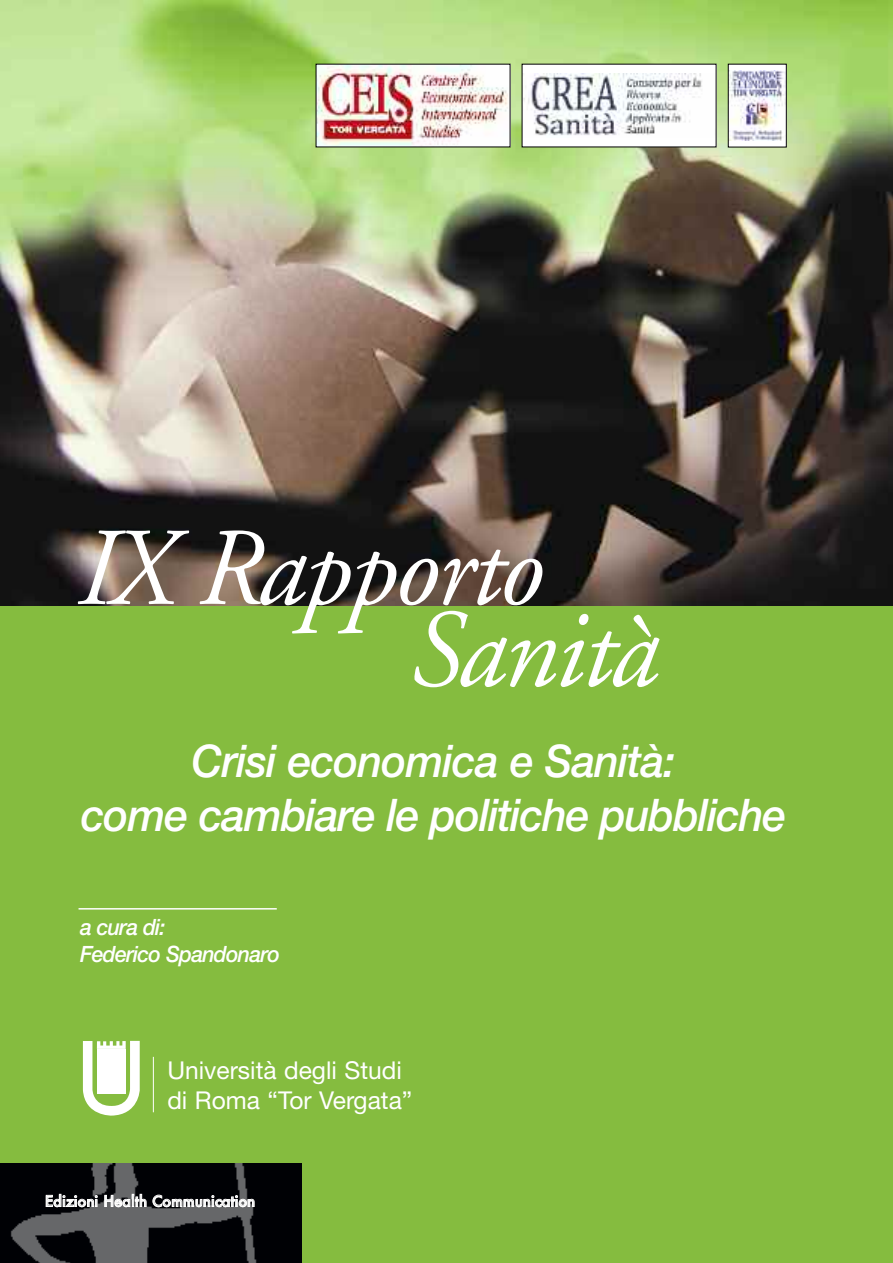
<style>
.page{position:relative;width:893px;height:1263px;background:#fff}
.page>*{position:absolute;margin:0;border:0;box-sizing:border-box;transform-origin:0 0}
.t1{font:italic 110.55px "Adobe Garamond";letter-spacing:-.025em;color:#fff}
.t2{font:italic 500 45px/53.6px "Helvetica Neue";letter-spacing:-.03em;color:#fff;text-align:center;scale:.95 1}
.t3{font:24.6px/29.5px "Helvetica Neue";color:#fff}
.t4{font:italic 500 22.5px/27px "Helvetica Neue";letter-spacing:-.04em;color:#fff;scale:.95 1}
.t5{font:500 14.85px "Futura";letter-spacing:.005em;color:#fff}
</style>
<div class="page">
<div style="left:0;top:588px;width:893px;height:675px;background:#85bc3f"></div>
<img style="left:0;top:0;width:893px;height:605px">
<img style="left:9px;top:1163px;width:293px;height:100px">
<hr style="left:153px;top:1057px;width:1px;height:55px;background:#fff">
<img style="left:318px;top:66px;width:190px;height:79px">
<div style="left:522px;top:64px;width:194px;height:83px;background:#fff"></div>
<img style="left:524px;top:74px;width:178px;height:62px">
<div style="left:728px;top:64px;width:58px;height:83px;background:#fff"></div>
<img style="left:730px;top:71px;width:55px;height:70px">
<div style="left:728px;top:64px;width:59px;height:83px;border:1px solid #000"></div>
<svg style="left:83px;top:1041px;width:57px;height:75px"></svg>
<hr style="left:97px;top:1050px;width:29px;height:3px;background:#fff">
<hr style="left:97px;top:1054px;width:29px;height:3px;background:#fff">
<hr style="left:97px;top:1057px;width:29px;height:3px;background:#fff">
<hr style="left:97px;top:1061px;width:29px;height:3px;background:#fff">
<hr style="left:97px;top:1065px;width:29px;height:3px;background:#fff">
<hr style="left:97px;top:1068px;width:29px;height:3px;background:#fff">
<hr style="left:97px;top:1072px;width:29px;height:3px;background:#fff">
<hr style="left:97px;top:1076px;width:29px;height:3px;background:#fff">
<hr style="left:97px;top:1079px;width:29px;height:3px;background:#fff">
<hr style="left:97px;top:1083px;width:29px;height:3px;background:#fff">
<hr style="left:97px;top:1087px;width:29px;height:3px;background:#fff">
<hr style="left:97px;top:1090px;width:29px;height:3px;background:#fff">
<hr style="left:79px;top:908px;width:198px;height:1px;background:#fff">
<div style="left:0;top:1163px;width:9px;height:100px;background:#000105"></div>
<h1 class="t1" style="left:73px;top:525px;width:468px">IX Rapporto</h1>
<h1 class="t1" style="left:406px;top:606px;width:250px">Sanità</h1>
<p class="t2" style="left:81px;top:739px;width:744px">Crisi economica e Sanità:<br>come cambiare le politiche pubbliche</p>
<p class="t4" style="left:80px;top:915px;width:212px">a cura di:<br>Federico Spandonaro</p>
<p class="t3" style="left:167px;top:1058px;width:246px">Università degli Studi di Roma “Tor Vergata”</p>
<p class="t5" style="left:45px;top:1193px;width:212px">Edizioni Health Communication</p>
</div>
